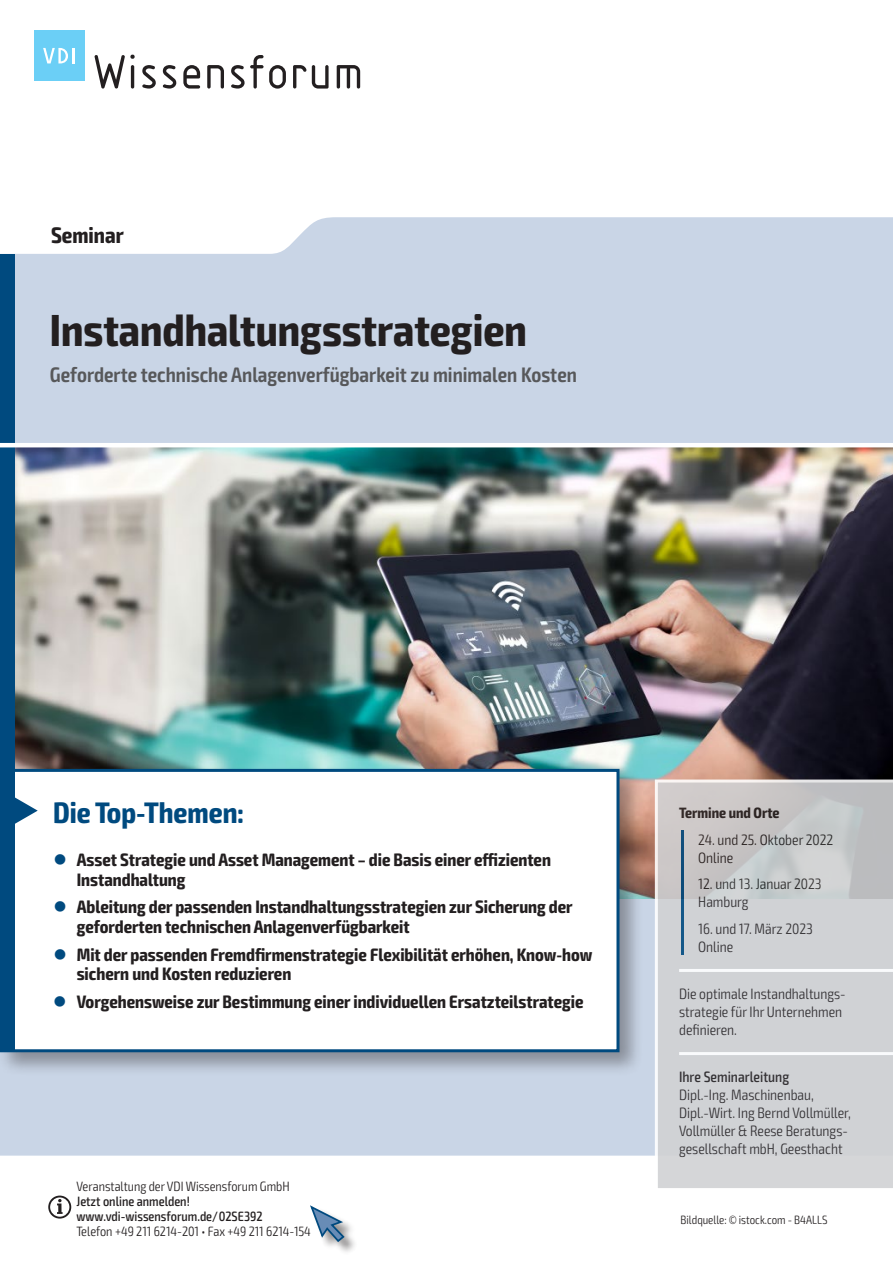
<style>
.page{position:relative;width:893px;height:1263px;background:#fff}
.page>*{position:absolute;margin:0;border:0;box-sizing:border-box;transform-origin:0 0}
.t1{font:700 condensed 45px "Exo 2";color:#231f20}
.t2{font:700 condensed 29.7px "Exo 2";color:#004a7f}
.t3{font:700 condensed 22.5px "Exo 2";color:#231f20}
.t4{font:600 condensed 21px "Exo 2";color:#57585a}
.t5{font:700 condensed 18px/19.5px "Exo 2";color:#231f20}
.t6{font:300 condensed 15px/18px "Exo 2";color:#231f20}
.t7{font:500 condensed 15px "Exo 2";color:#231f20}
.t8{font:700 condensed 15px "Exo 2";color:#231f20}
.t9{font:300 condensed 13.5px "Exo 2";color:#231f20}
.t10{font:500 condensed 13.5px/15px "Exo 2";color:#231f20}
.t11{font:300 condensed 12px "Exo 2";color:#231f20}
.s1{color:#004a7f}
</style>
<div class="page">
<div style="left:0;top:217px;width:893px;height:938px;background:#c9d5e6"></div>
<img style="left:14px;top:447px;width:879px;height:451px">
<div style="left:0;top:765px;width:644px;height:312px;background:#231f20;opacity:.4"></div>
<div style="left:2px;top:770px;width:616px;height:281px;background:#fff"></div>
<div style="left:3px;top:772px;width:11px;height:277px;background:#004a7f"></div>
<div style="left:0;top:769px;width:619px;height:283px;border:3px solid #004a7f"></div>
<svg style="left:14px;top:796px;width:24px;height:29px"></svg>
<div style="left:0;top:254px;width:14px;height:519px;background:#004a7f"></div>
<div style="left:311px;top:1206px;width:47px;height:49px;background:#231f20;opacity:.5"></div>
<svg style="left:310px;top:1205px;width:36px;height:38px"></svg>
<hr style="left:0;top:443px;width:893px;height:4px;background:#fff">
<svg style="left:655px;top:779px;width:238px;height:409px"></svg>
<svg style="left:48px;top:1195px;width:23px;height:23px"></svg>
<svg style="left:94px;top:54px;width:41px;height:35px"></svg>
<svg style="left:142px;top:65px;width:14px;height:24px"></svg>
<svg style="left:163px;top:65px;width:13px;height:24px"></svg>
<svg style="left:183px;top:65px;width:17px;height:24px"></svg>
<svg style="left:207px;top:65px;width:17px;height:24px"></svg>
<svg style="left:231px;top:55px;width:55px;height:34px"></svg>
<svg style="left:293px;top:65px;width:36px;height:24px"></svg>
<svg style="left:337px;top:65px;width:23px;height:24px"></svg>
<div style="left:34px;top:30px;width:50px;height:51px;background:#6bcff6"></div>
<svg style="left:43px;top:48px;width:31px;height:15px"></svg>
<p class="t3" style="left:51px;top:221px;width:74px">Seminar</p>
<h1 class="t1" style="left:50px;top:303px;width:478px">Instandhaltungsstrategien</h1>
<p class="t4" style="left:50px;top:362px;width:528px">Geforderte technische Anlagenverfügbarkeit zu minimalen Kosten</p>
<h2 class="t2" style="left:53px;top:794px;width:192px">Die Top-Themen:</h2>
<p class="t5" style="left:77px;top:850px;width:476px;text-indent:-23px"><span class="s1">●</span> Asset Strategie und Asset Management – die Basis einer effizienten<br>Instandhaltung</p>
<p class="t5" style="left:77px;top:898px;width:497px;text-indent:-23px"><span class="s1">●</span> Ableitung der passenden Instandhaltungsstrategien zur Sicherung der geforderten technischen Anlagenverfügbarkeit</p>
<p class="t5" style="left:77px;top:945px;width:517px;text-indent:-23px"><span class="s1">●</span> Mit der passenden Fremdfirmenstrategie Flexibilität erhöhen, Know-how sichern und Kosten reduzieren</p>
<p class="t5" style="left:53px;top:992px;width:532px"><span class="s1">●</span> Vorgehensweise zur Bestimmung einer individuellen Ersatzteilstrategie</p>
<p class="t9" style="left:77px;top:1178px;width:215px">Veranstaltung der VDI Wissensforum GmbH</p>
<p class="t10" style="left:77px;top:1194px;width:188px">Jetzt online anmelden! www.vdi-wissensforum.de/02SE392</p>
<p class="t9" style="left:77px;top:1223px;width:236px">Telefon +49 211 6214-201 • Fax +49 211 6214-154</p>
<p class="t8" style="left:679px;top:804px;width:102px">Termine und Orte</p>
<p class="t6" style="left:698px;top:831px;width:137px">24. und 25. Oktober 2022<br>Online</p>
<p class="t6" style="left:698px;top:875px;width:125px">12. und 13. Januar 2023<br>Hamburg</p>
<p class="t6" style="left:698px;top:920px;width:116px">16. und 17. März 2023<br>Online</p>
<p class="t6" style="left:679px;top:985px;width:168px">Die optimale Instandhaltungs&shy;strategie für Ihr Unternehmen definieren.</p>
<p class="t7" style="left:679px;top:1068px;width:112px">Ihre Seminarleitung</p>
<p class="t6" style="left:679px;top:1086px;width:173px">Dipl.-Ing. Maschinenbau,<br>Dipl.-Wirt. Ing Bernd Vollmüller,<br>Vollmüller &amp; Reese Beratungs&shy;gesellschaft mbH, Geesthacht</p>
<p class="t11" style="left:681px;top:1212px;width:148px">Bildquelle: © istock.com - B4ALLS</p>
</div>
